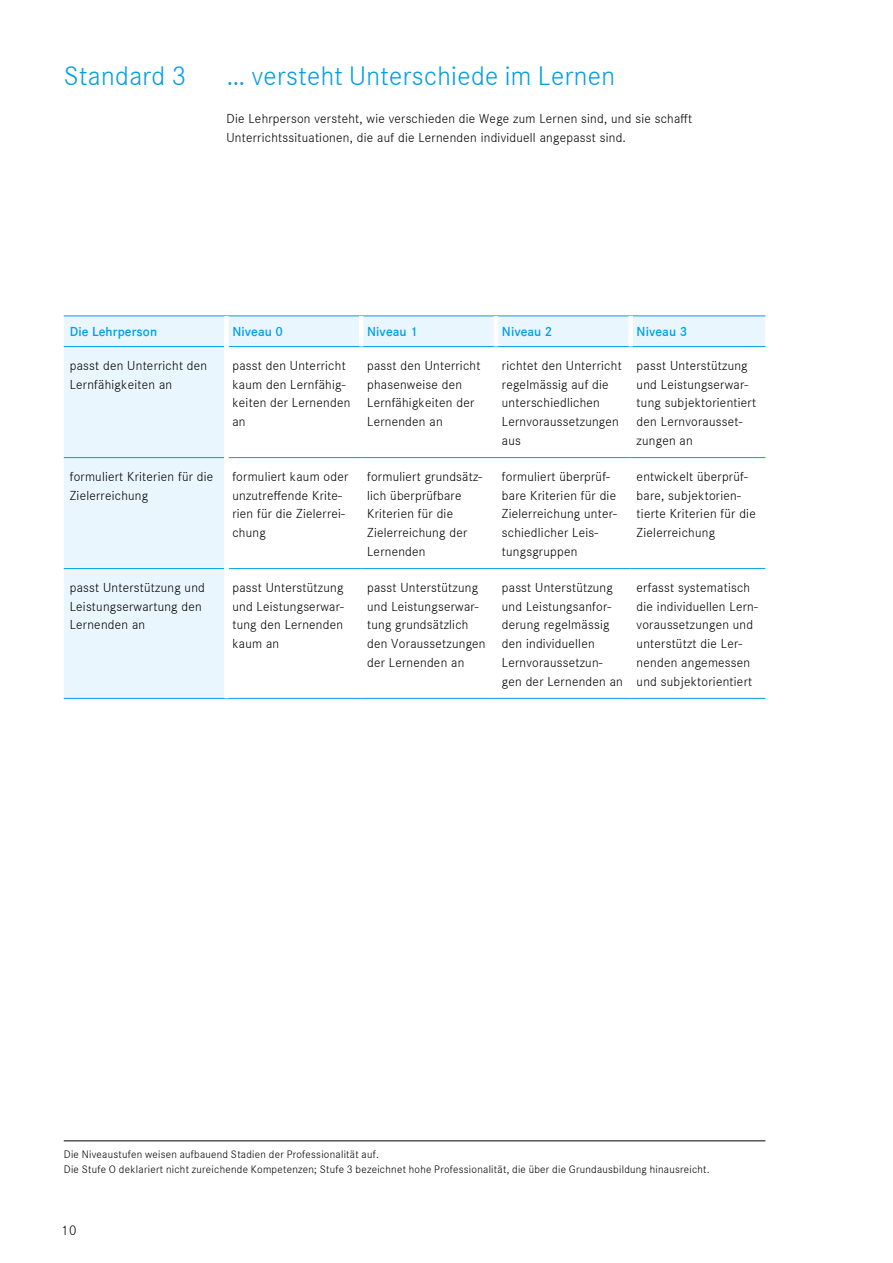
<style>
.page{position:relative;width:893px;height:1263px;background:#fff}
.page>*{position:absolute;margin:0;border:0;box-sizing:border-box;transform-origin:0 0}
.t1{font:300 27.75px "Corporate S";letter-spacing:.015em;color:#009ee3}
.t2{font:300 14.25px "Corporate S";color:#000}
.t3{font:300 13.5px/18.8px "Corporate S";letter-spacing:.02em;color:#000}
.t4{font:600 13.5px "Corporate S";letter-spacing:.005em;color:#009ee3}
.t5{font:300 11.25px/15px "Corporate S";letter-spacing:.025em;color:#000}
</style>
<div class="page">
<hr style="left:64px;top:1140px;width:701px;height:1px;background:#000">
<svg style="left:64px;top:317px;width:701px;height:381px"></svg>
<svg style="left:229px;top:347px;width:132px;height:351px"></svg>
<hr style="left:64px;top:316px;width:162px;height:1px;background:#009ee3">
<hr style="left:226px;top:316px;width:135px;height:1px;background:#009ee3">
<hr style="left:361px;top:316px;width:135px;height:1px;background:#009ee3">
<hr style="left:496px;top:316px;width:135px;height:1px;background:#009ee3">
<hr style="left:631px;top:316px;width:134px;height:1px;background:#009ee3">
<hr style="left:64px;top:346px;width:160px;height:1px;background:#009ee3">
<hr style="left:229px;top:346px;width:132px;height:1px;background:#009ee3">
<hr style="left:361px;top:346px;width:135px;height:1px;background:#009ee3">
<hr style="left:496px;top:346px;width:135px;height:1px;background:#009ee3">
<hr style="left:631px;top:346px;width:134px;height:1px;background:#009ee3">
<hr style="left:64px;top:457px;width:160px;height:1px;background:#009ee3">
<hr style="left:229px;top:457px;width:132px;height:1px;background:#009ee3">
<hr style="left:361px;top:457px;width:135px;height:1px;background:#009ee3">
<hr style="left:496px;top:457px;width:135px;height:1px;background:#009ee3">
<hr style="left:631px;top:457px;width:134px;height:1px;background:#009ee3">
<hr style="left:64px;top:568px;width:160px;height:1px;background:#009ee3">
<hr style="left:229px;top:568px;width:132px;height:1px;background:#009ee3">
<hr style="left:361px;top:568px;width:135px;height:1px;background:#009ee3">
<hr style="left:496px;top:568px;width:135px;height:1px;background:#009ee3">
<hr style="left:631px;top:568px;width:134px;height:1px;background:#009ee3">
<hr style="left:64px;top:698px;width:162px;height:1px;background:#009ee3">
<hr style="left:226px;top:698px;width:135px;height:1px;background:#009ee3">
<hr style="left:361px;top:698px;width:135px;height:1px;background:#009ee3">
<hr style="left:496px;top:698px;width:135px;height:1px;background:#009ee3">
<hr style="left:631px;top:698px;width:134px;height:1px;background:#009ee3">
<hr style="left:359px;top:316px;width:4px;height:30px;background:#fff">
<div style="left:224px;top:316px;width:5px;height:31px;background:#fff"></div>
<div style="left:224px;top:347px;width:5px;height:111px;background:#fff"></div>
<div style="left:224px;top:458px;width:5px;height:111px;background:#fff"></div>
<div style="left:224px;top:569px;width:5px;height:129px;background:#fff"></div>
<hr style="left:494px;top:316px;width:4px;height:30px;background:#fff">
<div style="left:628px;top:316px;width:5px;height:30px;background:#fff"></div>
<h1 class="t1" style="left:64px;top:58px;width:124px">Standard 3</h1>
<h1 class="t1" style="left:226px;top:58px;width:390px">… versteht Unterschiede im Lernen</h1>
<p class="t3" style="left:226px;top:109px;width:467px">Die Lehrperson versteht, wie verschieden die Wege zum Lernen sind, und sie schafft<br>Unterrichtssituationen, die auf die Lernenden individuell angepasst sind.</p>
<p class="t4" style="left:70px;top:323px;width:89px">Die Lehrperson</p>
<p class="t4" style="left:232px;top:323px;width:52px">Niveau 0</p>
<p class="t4" style="left:367px;top:323px;width:52px">Niveau 1</p>
<p class="t4" style="left:502px;top:323px;width:52px">Niveau 2</p>
<p class="t4" style="left:637px;top:323px;width:52px">Niveau 3</p>
<p class="t3" style="left:70px;top:355px;width:139px">passt den Unterricht den<br>Lernfähigkeiten an</p>
<p class="t3" style="left:232px;top:355px;width:119px">passt den Unterricht kaum den Lernfähig&shy;keiten der Lernenden an</p>
<p class="t3" style="left:367px;top:355px;width:115px">passt den Unterricht phasenweise den<br>Lernfähigkeiten der<br>Lernenden an</p>
<p class="t3" style="left:502px;top:355px;width:121px">richtet den Unterricht regelmässig auf die unterschiedlichen<br>Lernvoraussetzungen aus</p>
<p class="t3" style="left:637px;top:355px;width:121px">passt Unterstützung und Leistungserwar&shy;tung -subjektorientiert den Lernvorausset&shy;zungen an</p>
<p class="t3" style="left:70px;top:466px;width:145px">formuliert Kriterien für die<br>Zielerreichung</p>
<p class="t3" style="left:232px;top:466px;width:117px">formuliert kaum oder unzutreffende Krite&shy;rien für die Zielerrei&shy;chung</p>
<p class="t3" style="left:367px;top:466px;width:117px">formuliert grundsätz&shy;lich überprüfbare<br>Kriterien für die<br>Zielerreichung der<br>Lernenden</p>
<p class="t3" style="left:502px;top:466px;width:117px">formuliert überprüf&shy;bare Kriterien für die<br>Zielerreichung unter&shy;schiedlicher Leis&shy;tungsgruppen</p>
<p class="t3" style="left:637px;top:466px;width:121px">entwickelt überprüf&shy;bare, subjektorien&shy;tierte Kriterien für die<br>Zielerreichung</p>
<p class="t3" style="left:70px;top:577px;width:137px">passt Unterstützung und<br>Leistungserwartung den<br>Lernenden an</p>
<p class="t3" style="left:232px;top:577px;width:113px;text-align:justify">passt Unterstützung und Leistungserwar&shy;tung den Lernenden kaum an</p>
<p class="t3" style="left:367px;top:577px;width:120px">passt Unterstützung und Leistungserwar&shy;tung grundsätzlich den Voraussetzungen der Lernenden an</p>
<p class="t3" style="left:502px;top:577px;width:123px">passt Unterstützung und Leistungsanfor&shy;derung regelmässig den individuellen<br>Lernvoraussetzun&shy;gen der Lernenden an</p>
<p class="t3" style="left:637px;top:577px;width:123px">erfasst systematisch die individuellen Lern&shy;voraussetzungen und unterstützt die Ler&shy;nenden angemessen und subjektorientiert</p>
<p class="t5" style="left:64px;top:1146px;width:648px">Die Niveaustufen weisen aufbauend Stadien der Professionalität auf.<br>Die Stufe O deklariert nicht zureichende Kompetenzen; Stufe 3 bezeichnet hohe Professionalität, die über die Grundausbildung hinausreicht.</p>
<p class="t2" style="left:61px;top:1220px;width:17px">10</p>
</div>
